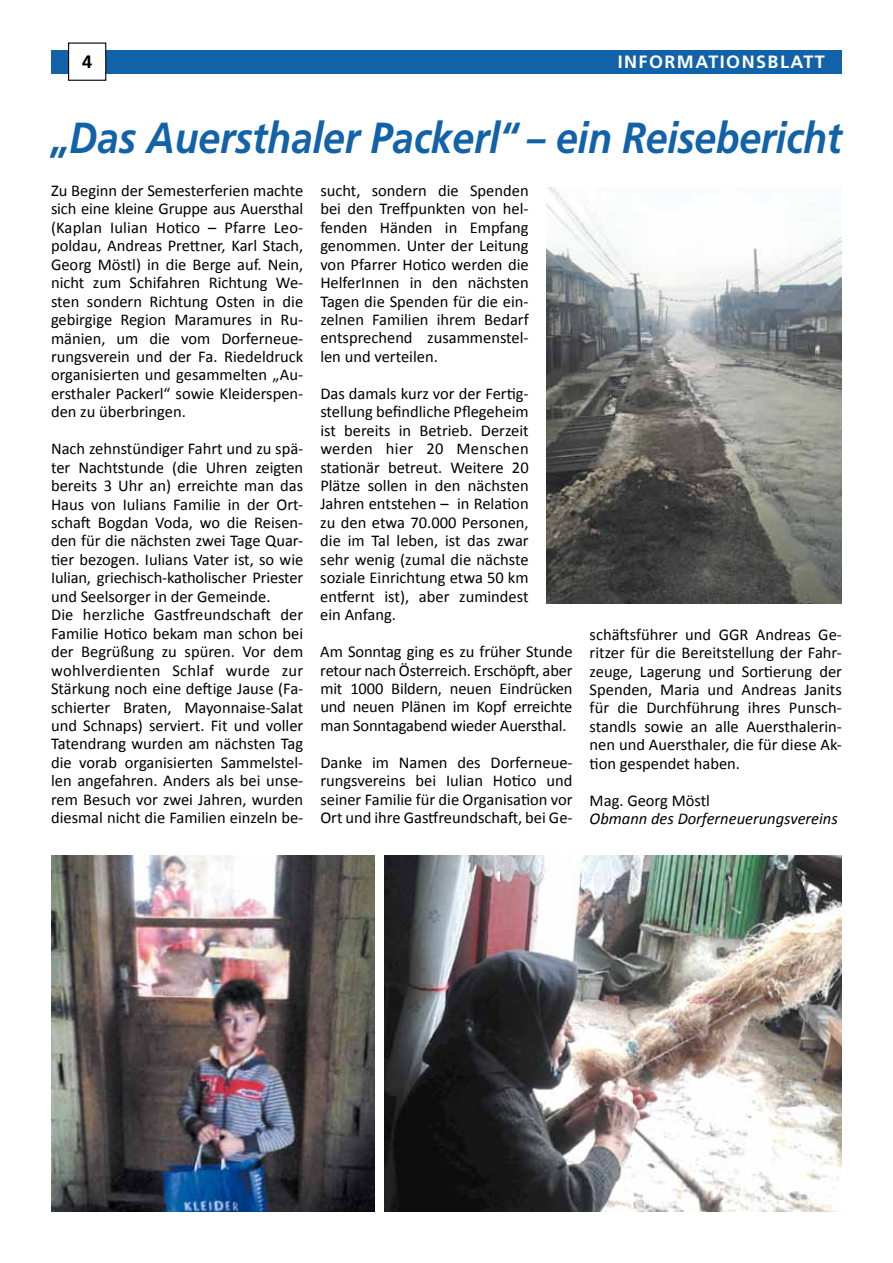
<style>
.page{position:relative;width:893px;height:1263px;background:#fff}
.page>*{position:absolute;margin:0;border:0;box-sizing:border-box;transform-origin:0 0}
.t1{font:italic 700 43.5px "Frutiger";letter-spacing:-.005em;color:#1262a9;scale:.84 1}
.t2{font:700 18px "Frutiger";color:#000}
.t3{font:700 17.85px "Frutiger";letter-spacing:.08em;color:#fff}
.t4{font:16.5px/18.5px "Calibri";color:#000;text-align:justify}
.t5{font:italic 16.5px "Calibri";color:#000}
</style>
<div class="page">
<div style="left:51px;top:50px;width:791px;height:24px;background:#1262a9"></div>
<div style="left:69px;top:43px;width:37px;height:37px;background:#fff"></div>
<div style="left:68px;top:43px;width:38px;height:38px;border:1px solid #000"></div>
<img style="left:51px;top:856px;width:323px;height:356px">
<img style="left:384px;top:856px;width:458px;height:356px">
<img style="left:546px;top:188px;width:295px;height:416px">
<p class="t2" style="left:82px;top:52px;width:12px">4</p>
<p class="t3" style="left:618px;top:51px;width:209px">INFORMATIONSBLATT</p>
<h1 class="t1" style="left:51px;top:112px;width:943px">„Das Auersthaler Packerl“ – ein Reisebericht</h1>
<p class="t4" style="left:51px;top:180px;width:254px">Zu Beginn der Semesterferien machte sich eine kleine Gruppe aus Auersthal (Kaplan Iulian Hotico – Pfarre Leo&shy;poldau, Andreas Prettner, Karl Stach, Georg Möstl) in die Berge auf. Nein, nicht zum Schifahren Richtung We&shy;sten sondern Richtung Osten in die gebirgige Region Maramures in Ru&shy;mänien, um die vom Dorferneue&shy;rungsverein und der Fa. Riedeldruck organisierten und gesammelten „Au&shy;ersthaler Packerl“ sowie Kleiderspen&shy;den zu überbringen.</p>
<p class="t4" style="left:51px;top:439px;width:254px;text-align:left">Nach zehnstündiger Fahrt und zu spä&shy;ter Nachtstunde (die Uhren zeigten bereits 3 Uhr an) erreichte man das Haus von Iulians Familie in der Ort&shy;schaft Bogdan Voda, wo die Reisen&shy;den für die nächsten zwei Tage Quar&shy;tier bezogen. Iulians Vater ist, so wie Iulian, griechisch-katholischer Priester und Seelsorger in der Gemeinde.<br>Die herzliche Gastfreundschaft der Familie Hotico bekam man schon bei der Begrüßung zu spüren. Vor dem wohlverdienten Schlaf wurde zur Stärkung noch eine deftige Jause (Fa&shy;schierter Braten, Mayonnaise-Salat und Schnaps) serviert. Fit und voller Tatendrang wurden am nächsten Tag die vorab organisierten Sammelstel&shy;len angefahren. Anders als bei unse&shy;rem Besuch vor zwei Jahren, wurden diesmal nicht die Familien einzeln be-</p>
<p class="t4" style="left:320px;top:180px;width:210px">sucht, sondern die Spenden bei den Treffpunkten von hel&shy;fenden Händen in Empfang genommen. Unter der Leitung von Pfarrer Hotico werden die HelferInnen in den nächsten Tagen die Spenden für die ein&shy;zelnen Familien ihrem Bedarf entsprechend zusammenstel&shy;len und verteilen.</p>
<p class="t4" style="left:320px;top:383px;width:210px">Das damals kurz vor der Fertig&shy;stellung befindliche Pflegeheim ist bereits in Betrieb. Derzeit werden hier 20 Menschen stationär betreut. Weitere 20<br>Plätze sollen in den nächsten Jahren entstehen – in Relation zu den etwa 70.000 Personen, die im Tal leben, ist das zwar sehr wenig (zumal die nächste soziale Einrichtung etwa 50 km entfernt ist), aber zumindest ein Anfang.</p>
<p class="t4" style="left:320px;top:642px;width:254px">Am Sonntag ging es zu früher Stunde retour nach Österreich. Erschöpft, aber mit 1000 Bildern, neuen Eindrücken und neuen Plänen im Kopf erreichte man Sonntagabend wieder Auersthal.</p>
<p class="t4" style="left:320px;top:752px;width:254px">Danke im Namen des Dorferneue&shy;rungsvereins bei Iulian Hotico und seiner Familie für die Organisation vor Ort und ihre Gastfreundschaft, bei Ge-</p>
<p class="t4" style="left:590px;top:624px;width:254px">schäftsführer und GGR Andreas Ge&shy;ritzer für die Bereitstellung der Fahr&shy;zeuge, Lagerung und Sortierung der Spenden, Maria und Andreas Janits für die Durchführung ihres Punsch&shy;standls sowie an alle Auersthalerin&shy;nen und Auersthaler, die für diese Ak&shy;tion gespendet haben.</p>
<p class="t4" style="left:590px;top:790px;width:122px">Mag. Georg Möstl</p>
<p class="t5" style="left:590px;top:808px;width:250px">Obmann des Dorferneuerungsvereins</p>
</div>
